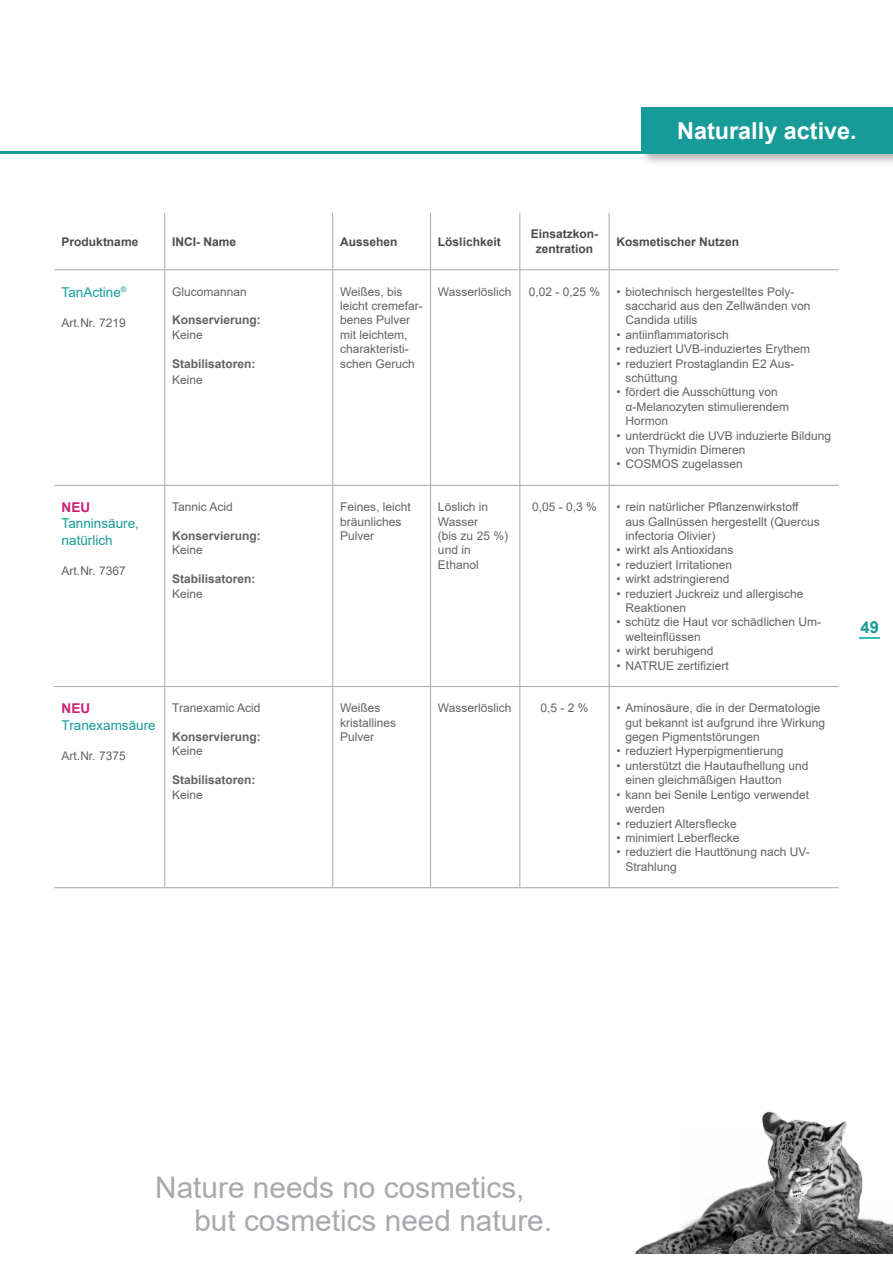
<style>
.page{position:relative;width:893px;height:1263px;background:#fff}
.page>*{position:absolute;margin:0;border:0;box-sizing:border-box;transform-origin:0 0}
.t1{font:29.85px/33px "Arial";color:#a8a9ad}
.t2{font:700 23.4px "Arial";color:#fff}
.t3{font:700 16.5px "Arial";color:#179b99}
.t4{font:13.5px/16.2px "Arial";color:#179b99}
.t5{font:700 13.5px "Arial";color:#cd1f72}
.t6{font:12px/14.4px "Arial";color:#636366}
.t7{font:700 12px "Arial";color:#636366}
.t8{font:700 12px/14.4px "Arial";color:#4b4c4d;text-align:center}
</style>
<div class="page">
<div style="left:639px;top:105px;width:254px;height:62px;background:#231f20;opacity:.34"></div>
<div style="left:641px;top:107px;width:252px;height:46px;background:#179b99"></div>
<hr style="left:0;top:151px;width:893px;height:3px;background:#179b99">
<svg style="left:859px;top:637px;width:21px;height:1px"></svg>
<hr style="left:332px;top:213px;width:1px;height:57px;background:#a8a9ad">
<hr style="left:430px;top:213px;width:1px;height:57px;background:#a8a9ad">
<hr style="left:520px;top:213px;width:1px;height:57px;background:#a8a9ad">
<hr style="left:609px;top:213px;width:1px;height:57px;background:#a8a9ad">
<hr style="left:332px;top:270px;width:1px;height:215px;background:#a8a9ad">
<hr style="left:430px;top:270px;width:1px;height:215px;background:#a8a9ad">
<hr style="left:520px;top:270px;width:1px;height:215px;background:#a8a9ad">
<hr style="left:609px;top:270px;width:1px;height:215px;background:#a8a9ad">
<hr style="left:332px;top:485px;width:1px;height:201px;background:#a8a9ad">
<hr style="left:430px;top:485px;width:1px;height:201px;background:#a8a9ad">
<hr style="left:520px;top:485px;width:1px;height:201px;background:#a8a9ad">
<hr style="left:609px;top:485px;width:1px;height:201px;background:#a8a9ad">
<hr style="left:332px;top:687px;width:1px;height:200px;background:#a8a9ad">
<hr style="left:430px;top:687px;width:1px;height:200px;background:#a8a9ad">
<hr style="left:520px;top:687px;width:1px;height:200px;background:#a8a9ad">
<hr style="left:609px;top:687px;width:1px;height:200px;background:#a8a9ad">
<hr style="left:54px;top:269px;width:111px;height:1px;background:#a8a9ad">
<hr style="left:165px;top:269px;width:168px;height:1px;background:#a8a9ad">
<hr style="left:333px;top:269px;width:98px;height:1px;background:#a8a9ad">
<hr style="left:431px;top:269px;width:89px;height:1px;background:#a8a9ad">
<hr style="left:520px;top:269px;width:89px;height:1px;background:#a8a9ad">
<hr style="left:609px;top:269px;width:230px;height:1px;background:#a8a9ad">
<hr style="left:54px;top:485px;width:111px;height:1px;background:#a8a9ad">
<hr style="left:165px;top:485px;width:168px;height:1px;background:#a8a9ad">
<hr style="left:333px;top:485px;width:98px;height:1px;background:#a8a9ad">
<hr style="left:431px;top:485px;width:89px;height:1px;background:#a8a9ad">
<hr style="left:520px;top:485px;width:89px;height:1px;background:#a8a9ad">
<hr style="left:609px;top:485px;width:230px;height:1px;background:#a8a9ad">
<hr style="left:54px;top:686px;width:111px;height:1px;background:#a8a9ad">
<hr style="left:165px;top:686px;width:168px;height:1px;background:#a8a9ad">
<hr style="left:333px;top:686px;width:98px;height:1px;background:#a8a9ad">
<hr style="left:431px;top:686px;width:89px;height:1px;background:#a8a9ad">
<hr style="left:520px;top:686px;width:89px;height:1px;background:#a8a9ad">
<hr style="left:609px;top:686px;width:230px;height:1px;background:#a8a9ad">
<hr style="left:54px;top:887px;width:111px;height:1px;background:#a8a9ad">
<hr style="left:165px;top:887px;width:168px;height:1px;background:#a8a9ad">
<hr style="left:333px;top:887px;width:98px;height:1px;background:#a8a9ad">
<hr style="left:431px;top:887px;width:89px;height:1px;background:#a8a9ad">
<hr style="left:520px;top:887px;width:89px;height:1px;background:#a8a9ad">
<hr style="left:609px;top:887px;width:230px;height:1px;background:#a8a9ad">
<hr style="left:165px;top:213px;width:1px;height:57px;background:#a8a9ad">
<hr style="left:165px;top:270px;width:1px;height:215px;background:#a8a9ad">
<hr style="left:165px;top:485px;width:1px;height:201px;background:#a8a9ad">
<hr style="left:165px;top:687px;width:1px;height:200px;background:#a8a9ad">
<img style="left:635px;top:1112px;width:258px;height:141px">
<h2 class="t2" style="left:677px;top:114px;width:181px">Naturally active.</h2>
<p class="t8" style="left:62px;top:234px;width:78px">Produktname</p>
<p class="t8" style="left:172px;top:234px;width:66px">INCI- Name</p>
<p class="t8" style="left:340px;top:234px;width:59px">Aussehen</p>
<p class="t8" style="left:438px;top:234px;width:64px">Löslichkeit</p>
<p class="t8" style="left:531px;top:227px;width:69px">Einsatzkon&shy;zentration</p>
<p class="t8" style="left:617px;top:234px;width:124px">Kosmetischer Nutzen</p>
<p class="t4" style="left:62px;top:284px;width:67px">TanActine<sup>®</sup></p>
<p class="t6" style="left:62px;top:316px;width:66px">Art.Nr. 7219</p>
<p class="t6" style="left:438px;top:284px;width:75px">Wasserlöslich</p>
<p class="t6" style="left:529px;top:284px;width:73px">0,02 - 0,25 %</p>
<p class="t6" style="left:626px;top:284px;width:186px;text-indent:-9px">• biotechnisch hergestelltes Poly&shy;saccharid aus den Zellwänden von<br>Candida utilis</p>
<p class="t6" style="left:617px;top:327px;width:114px">• antiinflammatorisch</p>
<p class="t6" style="left:617px;top:342px;width:195px">• reduziert UVB-induziertes Erythem</p>
<p class="t6" style="left:626px;top:356px;width:170px;text-indent:-9px">• reduziert Prostaglandin E2 Aus&shy;schüttung</p>
<p class="t6" style="left:626px;top:385px;width:165px;text-indent:-9px">• fördert die Ausschüttung von α-Melanozyten stimulierendem<br>Hormon</p>
<p class="t6" style="left:626px;top:428px;width:207px;text-indent:-9px">• unterdrückt die UVB induzierte Bildung von Thymidin Dimeren</p>
<p class="t6" style="left:617px;top:457px;width:128px">• COSMOS zugelassen</p>
<p class="t6" style="left:172px;top:284px;width:76px">Glucomannan</p>
<p class="t7" style="left:172px;top:312px;width:90px">Konservierung:</p>
<p class="t6" style="left:172px;top:327px;width:32px">Keine</p>
<p class="t7" style="left:172px;top:355px;width:85px">Stabilisatoren:</p>
<p class="t6" style="left:172px;top:372px;width:32px">Keine</p>
<p class="t6" style="left:340px;top:284px;width:84px">Weißes, bis leicht cremefar&shy;benes Pulver mit leichtem,</p>
<p class="t6" style="left:340px;top:342px;width:76px">charakteristi&shy;schen Geruch</p>
<p class="t5" style="left:62px;top:498px;width:30px">NEU</p>
<p class="t4" style="left:62px;top:515px;width:79px">Tanninsäure, natürlich</p>
<p class="t6" style="left:62px;top:564px;width:66px">Art.Nr. 7367</p>
<p class="t6" style="left:172px;top:500px;width:62px">Tannic Acid</p>
<p class="t7" style="left:172px;top:527px;width:90px">Konservierung:</p>
<p class="t6" style="left:172px;top:543px;width:32px">Keine</p>
<p class="t7" style="left:172px;top:570px;width:85px">Stabilisatoren:</p>
<p class="t6" style="left:172px;top:586px;width:32px">Keine</p>
<p class="t5" style="left:62px;top:699px;width:30px">NEU</p>
<p class="t4" style="left:62px;top:717px;width:96px">Tranexamsäure</p>
<p class="t6" style="left:62px;top:749px;width:66px">Art.Nr. 7375</p>
<p class="t6" style="left:172px;top:701px;width:90px">Tranexamic Acid</p>
<p class="t7" style="left:172px;top:728px;width:90px">Konservierung:</p>
<p class="t6" style="left:172px;top:744px;width:32px">Keine</p>
<p class="t7" style="left:172px;top:772px;width:85px">Stabilisatoren:</p>
<p class="t6" style="left:172px;top:787px;width:32px">Keine</p>
<p class="t6" style="left:340px;top:500px;width:72px">Feines, leicht</p>
<p class="t6" style="left:340px;top:514px;width:63px">bräunliches<br>Pulver</p>
<p class="t6" style="left:438px;top:500px;width:52px">Löslich in</p>
<p class="t6" style="left:438px;top:514px;width:72px">Wasser<br>(bis zu 25 %) und in</p>
<p class="t6" style="left:438px;top:557px;width:42px">Ethanol</p>
<p class="t6" style="left:532px;top:500px;width:66px">0,05 - 0,3 %</p>
<p class="t6" style="left:626px;top:500px;width:196px;text-indent:-9px">• rein natürlicher Pflanzenwirkstoff aus Gallnüssen hergestellt (Quercus infectoria Olivier)</p>
<p class="t6" style="left:617px;top:543px;width:119px">• wirkt als Antioxidans</p>
<p class="t6" style="left:617px;top:557px;width:117px">• reduziert Irritationen</p>
<p class="t6" style="left:617px;top:572px;width:115px">• wirkt adstringierend</p>
<p class="t6" style="left:626px;top:586px;width:180px;text-indent:-9px">• reduziert Juckreiz und allergische<br>Reaktionen</p>
<p class="t6" style="left:626px;top:615px;width:197px;text-indent:-9px">• schütz die Haut vor schädlichen Um&shy;welteinflüssen</p>
<p class="t6" style="left:617px;top:644px;width:99px">• wirkt beruhigend</p>
<p class="t6" style="left:617px;top:658px;width:114px">• NATRUE zertifiziert</p>
<p class="t6" style="left:340px;top:701px;width:58px">Weißes kristallines<br>Pulver</p>
<p class="t6" style="left:438px;top:701px;width:75px">Wasserlöslich</p>
<p class="t6" style="left:540px;top:701px;width:50px">0,5 - 2 %</p>
<p class="t6" style="left:626px;top:701px;width:201px;text-indent:-9px">• Aminosäure, die in der Dermatologie gut bekannt ist aufgrund ihre Wirkung gegen Pigmentstörungen</p>
<p class="t6" style="left:617px;top:744px;width:169px">• reduziert Hyperpigmentierung</p>
<p class="t6" style="left:626px;top:758px;width:184px;text-indent:-9px">• unterstützt die Hautaufhellung und einen gleichmäßigen Hautton</p>
<p class="t6" style="left:626px;top:787px;width:185px;text-indent:-9px">• kann bei Senile Lentigo verwendet werden</p>
<p class="t6" style="left:617px;top:816px;width:122px">• reduziert Altersflecke</p>
<p class="t6" style="left:617px;top:830px;width:125px">• minimiert Leberflecke</p>
<p class="t6" style="left:626px;top:845px;width:186px;text-indent:-9px">• reduziert die Hauttönung nach UV-<br>Strahlung</p>
<h3 class="t3" style="left:861px;top:616px;width:20px">49</h3>
<h1 class="t1" style="left:194px;top:1170px;width:359px;text-indent:-39px">Nature needs no cosmetics, but cosmetics need nature.</h1>
</div>
